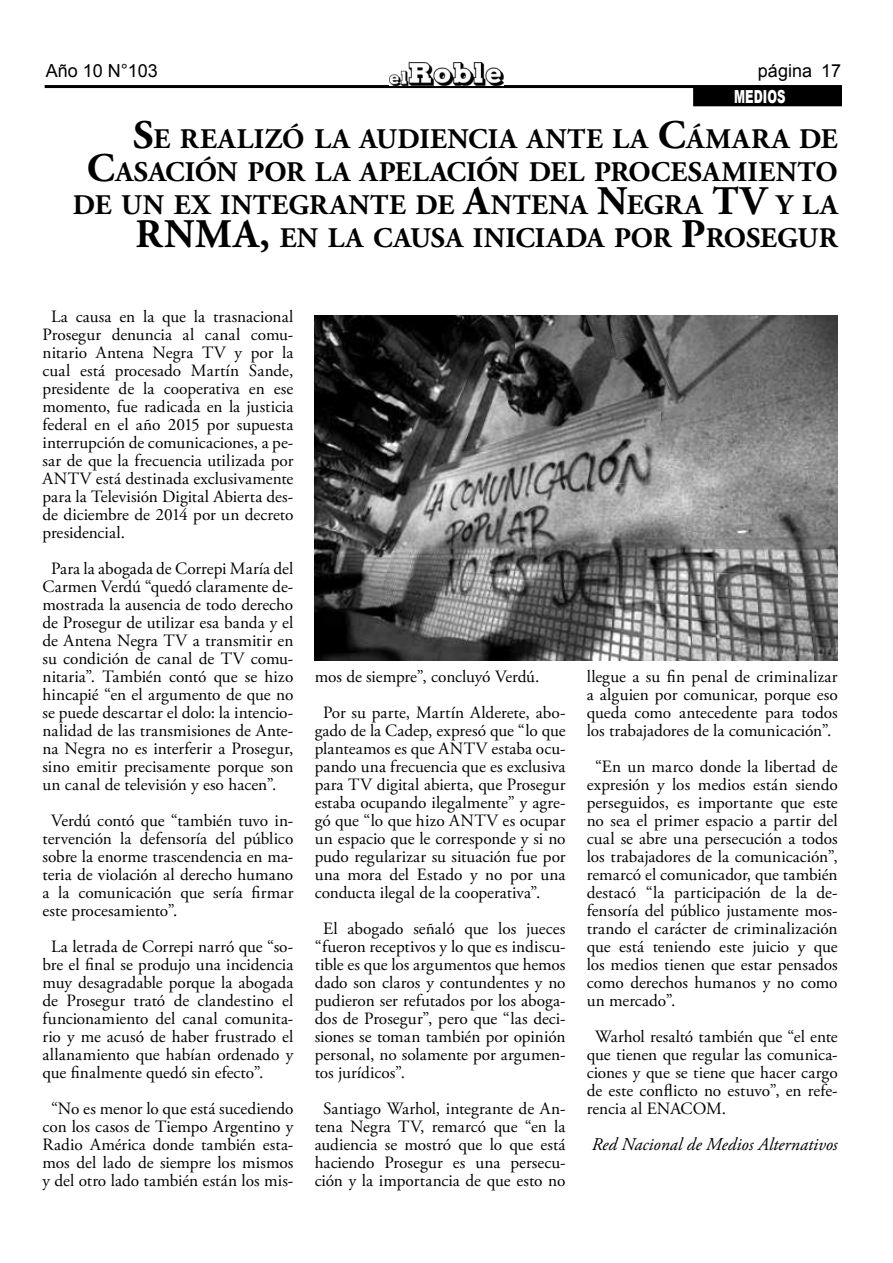
<style>
.page{position:relative;width:893px;height:1263px;background:#fff}
.page>*{position:absolute;margin:0;border:0;box-sizing:border-box;transform-origin:0 0}
.t1{font:700 40.5px "Adobe Garamond Pro";color:#000}
.t2{font:700 28.35px/33px "Adobe Garamond Pro";letter-spacing:.01em;color:#000;text-align:right}
.t3{font:italic 18px "Adobe Garamond Pro";color:#000}
.t4{font:18px "Arial";color:#000}
.t5{font:900 18px "Arial";color:#fff;scale:.65 1}
.t6{font:17.25px/18px "Adobe Garamond Pro";color:#000;text-align:justify}
.s1{font-size:40.5px}
</style>
<div class="page">
<hr style="left:45px;top:85px;width:797px;height:3px;background:#000">
<div style="left:694px;top:87px;width:147px;height:19px;background:#000"></div>
<img style="left:389px;top:62px;width:115px;height:23px">
<img style="left:315px;top:315px;width:523px;height:346px">
<p class="t4" style="left:46px;top:59px;width:114px">Año 10 N°103</p>
<p class="t4" style="left:758px;top:59px;width:85px">página 17</p>
<p class="t5" style="left:734px;top:84px;width:80px">MEDIOS</p>
<h2 class="t2" style="left:73px;top:123px;width:766px"><span class="s1">S</span>E REALIZÓ LA AUDIENCIA ANTE LA <span class="s1">C</span>ÁMARA DE<br><span class="s1">C</span>ASACIÓN POR LA APELACIÓN DEL PROCESAMIENTO<br>DE UN EX INTEGRANTE DE <span class="s1">A</span>NTENA <span class="s1">N</span>EGRA <span class="s1">TV</span> Y LA</h2>
<h1 class="t1" style="left:135px;top:211px;width:32px">RNMA</h1>
<h2 class="t2" style="left:259px;top:222px;width:580px"><span class="s1">,</span> EN LA CAUSA INICIADA POR <span class="s1">P</span>ROSEGUR</h2>
<p class="t6" style="left:43px;top:308px;width:252px;text-indent:9px">La causa en la que la trasnacional Prosegur denuncia al canal comu&shy;nitario Antena Negra TV y por la cual está procesado Martín Sande, presidente de la cooperativa en ese momento, fue radicada en la justicia federal en el año 2015 por supuesta interrupción de comunicaciones, a pe&shy;sar de que la frecuencia utilizada por ANTV está destinada exclusivamente para la Televisión Digital Abierta des&shy;de diciembre de 2014 por un decreto presidencial.</p>
<p class="t6" style="left:43px;top:560px;width:252px;text-indent:9px">Para la abogada de Correpi María del Carmen Verdú “quedó claramente de&shy;mostrada la ausencia de todo derecho de Prosegur de utilizar esa banda y el de Antena Negra TV a transmitir en su condición de canal de TV comu&shy;nitaria”. También contó que se hizo hincapié “en el argumento de que no se puede descartar el dolo: la intencio&shy;nalidad de las transmisiones de Ante&shy;na Negra no es interferir a Prosegur, sino emitir precisamente porque son un canal de televisión y eso hacen”.</p>
<p class="t6" style="left:43px;top:812px;width:252px;text-indent:9px">Verdú contó que “también tuvo in&shy;tervención la defensoría del público sobre la enorme trascendencia en ma&shy;teria de violación al derecho humano a la comunicación que sería firmar este procesamiento”.</p>
<p class="t6" style="left:43px;top:938px;width:252px;text-indent:9px">La letrada de Correpi narró que “so&shy;bre el final se produjo una incidencia muy desagradable porque la abogada de Prosegur trató de clandestino el funcionamiento del canal comunita&shy;rio y me acusó de haber frustrado el allanamiento que habían ordenado y que finalmente quedó sin efecto”.</p>
<p class="t6" style="left:43px;top:1100px;width:252px;text-align:center">“No es menor lo que está sucediendo con los casos de Tiempo Argentino y Radio América donde también esta&shy;mos del lado de siempre los mismos y del otro lado también están los mis-</p>
<p class="t6" style="left:323px;top:659px;width:244px;line-height:36px;text-indent:-9px">mos de siempre”, concluyó Verdú.<br>Por su parte, Martín Alderete, abo-</p>
<p class="t6" style="left:315px;top:722px;width:252px">gado de la Cadep, expresó que “lo que planteamos es que ANTV estaba ocu&shy;pando una frecuencia que es exclusiva para TV digital abierta, que Prosegur estaba ocupando ilegalmente” y agre&shy;gó que “lo que hizo ANTV es ocupar un espacio que le corresponde y si no pudo regularizar su situación fue por una mora del Estado y no por una conducta ilegal de la cooperativa”.</p>
<p class="t6" style="left:315px;top:920px;width:252px;text-indent:9px">El abogado señaló que los jueces “fueron receptivos y lo que es indiscu&shy;tible es que los argumentos que hemos dado son claros y contundentes y no pudieron ser refutados por los aboga&shy;dos de Prosegur”, pero que “las deci&shy;siones se toman también por opinión personal, no solamente por argumen&shy;tos jurídicos”.</p>
<p class="t6" style="left:315px;top:1100px;width:252px;text-align:center">Santiago Warhol, integrante de An&shy;tena Negra TV, remarcó que “en la audiencia se mostró que lo que está haciendo Prosegur es una persecu&shy;ción y la importancia de que esto no</p>
<p class="t6" style="left:587px;top:668px;width:252px">llegue a su fin penal de criminalizar a alguien por comunicar, porque eso queda como antecedente para todos los trabajadores de la comunicación”.</p>
<p class="t6" style="left:587px;top:758px;width:252px;text-indent:9px">“En un marco donde la libertad de expresión y los medios están siendo perseguidos, es importante que este no sea el primer espacio a partir del cual se abre una persecución a todos los trabajadores de la comunicación”, remarcó el comunicador, que también destacó “la participación de la de&shy;fensoría del público justamente mos&shy;trando el carácter de criminalización que está teniendo este juicio y que los medios tienen que estar pensados como derechos humanos y no como un mercado”.</p>
<p class="t6" style="left:587px;top:1028px;width:252px;text-indent:9px">Warhol resaltó también que “el ente que tienen que regular las comunica&shy;ciones y que se tiene que hacer cargo de este conflicto no estuvo”, en refe&shy;rencia al ENACOM.</p>
<p class="t3" style="left:592px;top:1134px;width:247px">Red Nacional de Medios Alternativos</p>
</div>
